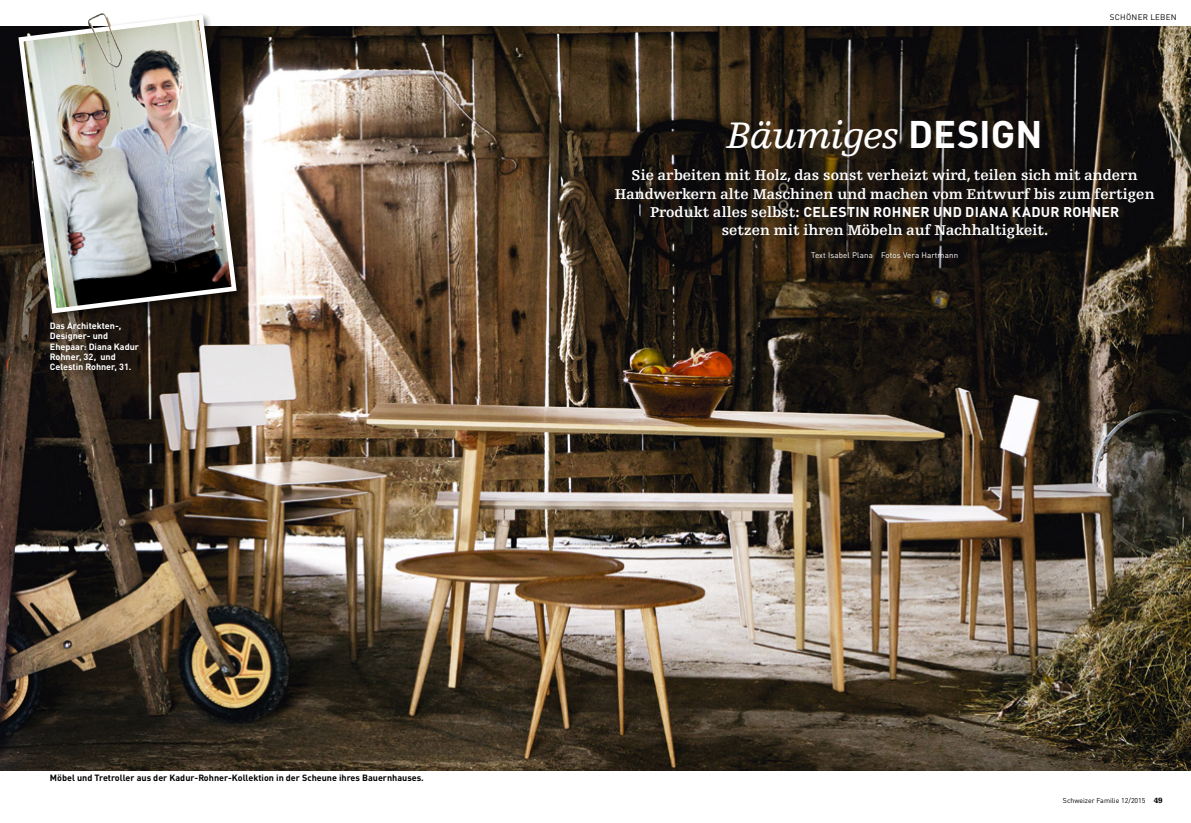
<style>
.page{position:relative;width:1191px;height:823px;background:#fff}
.page>*{position:absolute;margin:0;border:0;box-sizing:border-box;transform-origin:0 0}
._100_HeadlineEgypt_3{font:italic 39px "Egyptienne FLT Std";letter-spacing:-.035em;color:#fff}
._110_Lead_15_links_x{font:700 15px/18px "Egyptienne FLT Std";color:#fff;text-align:center}
._110_Lead_15_links_x-2{font:700 14px "DIN Pro";letter-spacing:.015em;color:#fff}
._300_Legende_9_x11{font:700 9px/10px "DIN Pro";color:#fff}
._300_Legende_9_x11-2{font:700 9px "DIN Pro";color:#000}
._150_Autorenzeile_x0{font:8px "DIN Pro";letter-spacing:.01em;color:#fff}
.Rubriktitel_8_x01{font:8px "DIN Pro";letter-spacing:.035em;color:#000}
.PAGINA_10_Zahl_x08{font:900 8px "Egyptienne FLT Std";color:#000}
.PAGINA_11_Text_x08{font:7px "DIN Pro";color:#000}
.s1{font-family:"DIN Pro";font-weight:700;font-style:normal;font-size:38px}
.s2{font-family:"Egyptienne FLT Std";font-size:15px}
</style>
<div class="page">
<img style="left:0;top:27px;width:1191px;height:743px">
<div style="left:15px;top:12px;width:230px;height:310px;background:#000;opacity:.5"></div>
<img style="left:16px;top:12px;width:223px;height:304px">
<img style="left:85px;top:13px;width:38px;height:56px">
<p class="_300_Legende_9_x11" style="left:50px;top:320px;width:91px">Das Architekten-,<br>Designer- und<br>Ehepaar: Diana Kadur<br>Rohner, 32, und<br>Celestin Rohner, 31.</p>
<p class="_300_Legende_9_x11-2" style="left:50px;top:769px;width:375px">Möbel und Tretroller aus der Kadur-Rohner-Kollektion in der Scheune ihres Bauernhauses.</p>
<p class="Rubriktitel_8_x01" style="left:1110px;top:11px;width:68px">SCHÖNER LEBEN</p>
<p class="_100_HeadlineEgypt_3" style="left:727px;top:113px;width:317px">Bäumiges <span class="s1">DESIGN</span></p>
<p class="_110_Lead_15_links_x" style="left:615px;top:167px;width:541px">Sie arbeiten mit Holz, das sonst verheizt wird, teilen sich mit andern<br>Handwerkern alte Maschinen und machen vom Entwurf bis zum fertigen</p>
<p class="_110_Lead_15_links_x-2" style="left:650px;top:200px;width:471px"><span class="s2">Produkt alles selbst:</span> CELESTIN ROHNER UND DIANA KADUR ROHNER</p>
<p class="_110_Lead_15_links_x" style="left:722px;top:221px;width:328px">setzen mit ihren Möbeln auf Nachhaltigkeit.</p>
<p class="_150_Autorenzeile_x0" style="left:811px;top:249px;width:148px">Text Isabel Plana Fotos Vera Hartmann</p>
<p class="PAGINA_11_Text_x08" style="left:1062px;top:794px;width:84px">Schweizer Familie 12/2015</p>
<p class="PAGINA_10_Zahl_x08" style="left:1153px;top:795px;width:10px">49</p>
</div>
